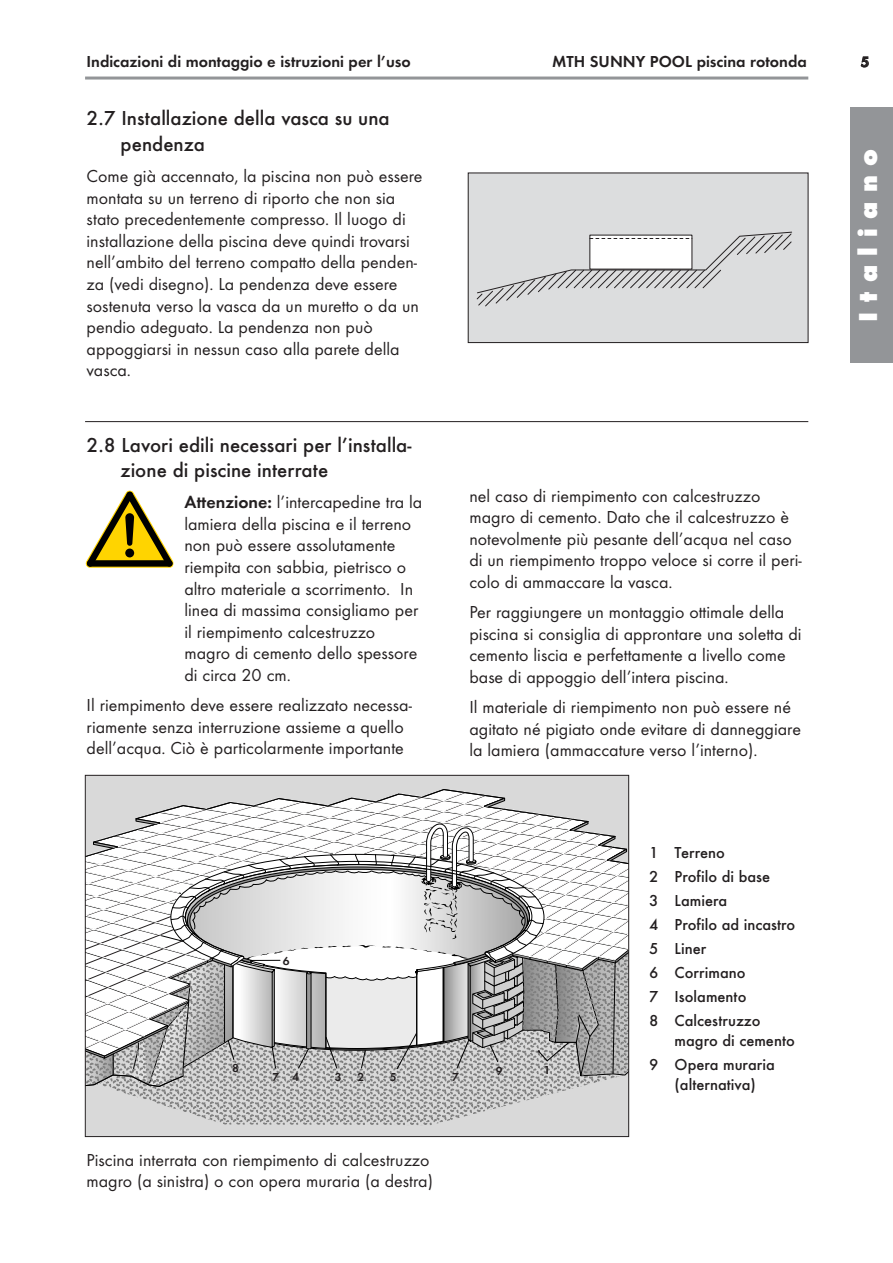
<style>
.page{position:relative;width:893px;height:1263px;background:#fff}
.page>*{position:absolute;margin:0;border:0;box-sizing:border-box;transform-origin:0 0}
.t1{font:800 27px "Function";letter-spacing:.355em;color:#fff}
.t2{font:500 21px/25.2px "Function";color:#231f20}
.t3{font:18px/21.6px "Function";color:#231f20}
.t4{font:500 16.5px/24px "Function";color:#231f20}
.t5{font:700 16.5px "Function";color:#231f20}
.t6{font:700 15px "Function";color:#231f20}
.t7{font:700 12px "Function";color:#231f20}
.s1{font-weight:700}
</style>
<div class="page">
<div style="left:850px;top:108px;width:42px;height:255px;background:#939598"></div>
<hr style="left:85px;top:77px;width:723px;height:3px;background:#939598">
<div style="left:85px;top:776px;width:543px;height:360px;background:#d9d9d9"></div>
<svg style="left:137px;top:789px;width:432px;height:29px"></svg>
<svg style="left:483px;top:797px;width:22px;height:11px"></svg>
<svg style="left:87px;top:818px;width:540px;height:307px"></svg>
<svg style="left:85px;top:490px;width:89px;height:78px"></svg>
<div style="left:468px;top:173px;width:339px;height:169px;background:#dcddde"></div>
<svg style="left:476px;top:231px;width:316px;height:75px"></svg>
<div style="left:468px;top:173px;width:340px;height:170px;border:1px solid #231f20"></div>
<hr style="left:85px;top:421px;width:723px;height:1px;background:#231f20">
<p class="t5" style="left:87px;top:54px;width:326px">Indicazioni di montaggio e istruzioni per l’uso</p>
<p class="t5" style="left:552px;top:54px;width:256px">MTH SUNNY POOL piscina rotonda</p>
<p class="t2" style="left:121px;top:108px;width:270px;text-indent:-34px">2.7 Installazione della vasca su una pendenza</p>
<p class="t3" style="left:87px;top:167px;width:337px">Come già accennato, la piscina non può essere montata su un terreno di riporto che non sia stato precedentemente compresso. Il luogo di installazione della piscina deve quindi trovarsi nell’ambito del terreno compatto della penden&shy;za (vedi disegno). La pendenza deve essere sostenuta verso la vasca da un muretto o da un pendio adeguato. La pendenza non può appoggiarsi in nessun caso alla parete della vasca.</p>
<p class="t2" style="left:121px;top:434px;width:292px;text-indent:-34px">2.8 Lavori edili necessari per l’installa&shy;zione di piscine interrate</p>
<p class="t3" style="left:184px;top:493px;width:239px"><span class="s1">Attenzione:</span> l’intercapedine tra la lamiera della piscina e il terreno non può essere assolutamente riempita con sabbia, pietrisco o altro materiale a scorrimento. In linea di massima consigliamo per il riempimento calcestruzzo magro di cemento dello spessore di circa 20 cm.</p>
<p class="t3" style="left:87px;top:696px;width:327px">Il riempimento deve essere realizzato necessa&shy;riamente senza interruzione assieme a quello dell’acqua. Ciò è particolarmente importante</p>
<p class="t3" style="left:469px;top:486px;width:334px">nel caso di riempimento con calcestruzzo magro di cemento. Dato che il calcestruzzo è notevolmente più pesante dell’acqua nel caso di un riempimento troppo veloce si corre il peri&shy;colo di ammaccare la vasca.</p>
<p class="t3" style="left:469px;top:603px;width:333px">Per raggiungere un montaggio ottimale della piscina si consiglia di approntare una soletta di cemento liscia e perfettamente a livello come base di appoggio dell’intera piscina.</p>
<p class="t3" style="left:469px;top:698px;width:333px">Il materiale di riempimento non può essere né agitato né pigiato onde evitare di danneggiare la lamiera (ammaccature verso l’interno).</p>
<p class="t7" style="left:283px;top:956px;width:8px">6</p>
<p class="t7" style="left:232px;top:1063px;width:8px">8</p>
<p class="t7" style="left:272px;top:1072px;width:8px">7</p>
<p class="t7" style="left:357px;top:1072px;width:8px">2</p>
<p class="t7" style="left:335px;top:1072px;width:8px">3</p>
<p class="t7" style="left:452px;top:1072px;width:8px">7</p>
<p class="t7" style="left:292px;top:1072px;width:8px">4</p>
<p class="t7" style="left:390px;top:1072px;width:8px">5</p>
<p class="t3" style="left:87px;top:1151px;width:348px">Piscina interrata con riempimento di calcestruzzo magro (a sinistra) o con opera muraria (a destra)</p>
<p class="t7" style="left:496px;top:1066px;width:8px">9</p>
<p class="t7" style="left:544px;top:1065px;width:8px">1</p>
<p class="t4" style="left:649px;top:841px;width:148px">1 Terreno<br>2 Profilo di base<br>3 Lamiera<br>4 Profilo ad incastro<br>5 Liner<br>6 Corrimano<br>7 Isolamento<br>8 Calcestruzzo</p>
<p class="t4" style="left:649px;top:1030px;width:147px;text-indent:26px">magro di cemento<br>9 Opera muraria</p>
<p class="t4" style="left:674px;top:1073px;width:83px">(alternativa)</p>
<p class="t6" style="left:860px;top:56px;width:10px">5</p>
<h1 class="t1" style="left:857px;top:322px;width:175px;rotate:-90deg">Italiano</h1>
</div>
